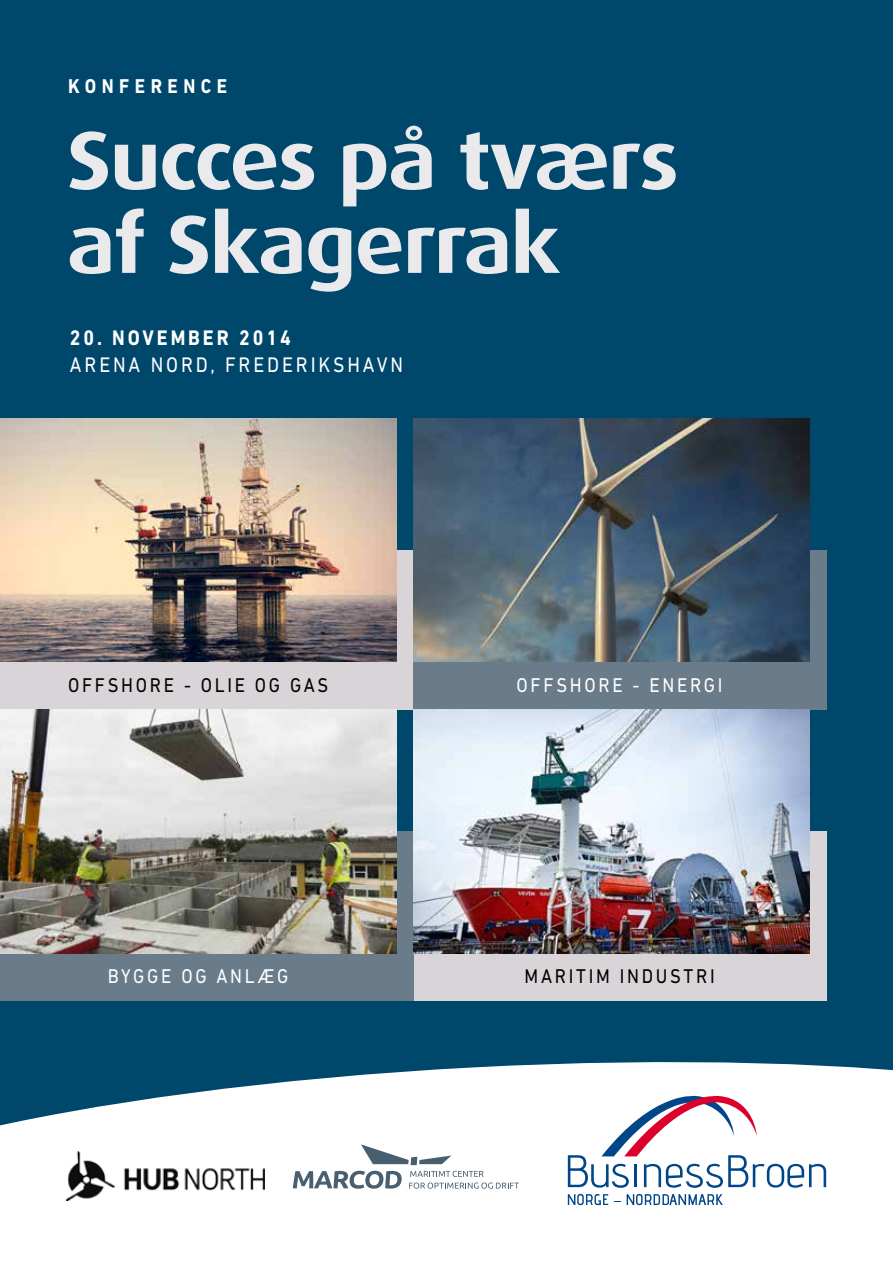
<style>
.page{position:relative;width:893px;height:1263px;background:#fff}
.page>*{position:absolute;margin:0;border:0;box-sizing:border-box;transform-origin:0 0}
.t1{font:700 81.75px/84px "Dax Wide";letter-spacing:-.015em;color:#eae9eb;scale:.96 1}
.t2{font:21.45px "DIN Next LT Pro";letter-spacing:.15em;color:#fff;scale:.9 1}
.t3{font:700 21.45px "DIN Next LT Pro";letter-spacing:.15em;color:#fff;scale:.9 1}
.t4{font:700 20.4px "DIN Next LT Pro";letter-spacing:.3em;color:#fff;scale:.9 1}
.t5{font:20.25px "DIN Next LT Pro";letter-spacing:.15em;color:#000;scale:.9 1}
.t6{font:20.25px "DIN Next LT Pro";letter-spacing:.15em;color:#fff;scale:.9 1}
</style>
<div class="page">
<div style="left:0;top:0;width:893px;height:1151px;background:#00476c"></div>
<svg style="left:0;top:1062px;width:893px;height:144px;fill:#fff"></svg>
<svg style="left:568px;top:1194px;width:40px;height:11px"></svg>
<svg style="left:627px;top:1194px;width:96px;height:11px"></svg>
<svg style="left:568px;top:1090px;width:258px;height:98px"></svg>
<svg style="left:293px;top:1171px;width:109px;height:18px"></svg>
<svg style="left:361px;top:1144px;width:90px;height:21px"></svg>
<svg style="left:409px;top:1171px;width:110px;height:18px"></svg>
<img style="left:67px;top:1151px;width:197px;height:49px">
<div style="left:0;top:551px;width:413px;height:159px;background:#d8d4d8"></div>
<div style="left:413px;top:831px;width:413px;height:170px;background:#d8d4d8"></div>
<div style="left:413px;top:551px;width:413px;height:159px;background:#6a7b8a"></div>
<div style="left:0;top:831px;width:413px;height:170px;background:#6a7b8a"></div>
<img style="left:0;top:419px;width:396px;height:243px">
<img style="left:413px;top:710px;width:396px;height:243px">
<img style="left:413px;top:419px;width:396px;height:243px">
<img style="left:0;top:710px;width:396px;height:243px">
<p class="t4" style="left:68px;top:74px;width:178px">KONFERENCE</p>
<h1 class="t1" style="left:67px;top:119px;width:639px">Succes på tværs af Skagerrak</h1>
<p class="t3" style="left:70px;top:325px;width:247px">20. NOVEMBER 2014</p>
<p class="t2" style="left:70px;top:352px;width:372px">ARENA NORD, FREDERIKSHAVN</p>
<p class="t5" style="left:68px;top:673px;width:291px">OFFSHORE - OLIE OG GAS</p>
<p class="t6" style="left:108px;top:964px;width:202px">BYGGE OG ANLÆG</p>
<p class="t6" style="left:517px;top:673px;width:230px">OFFSHORE - ENERGI</p>
<p class="t5" style="left:524px;top:964px;width:213px">MARITIM INDUSTRI</p>
</div>
